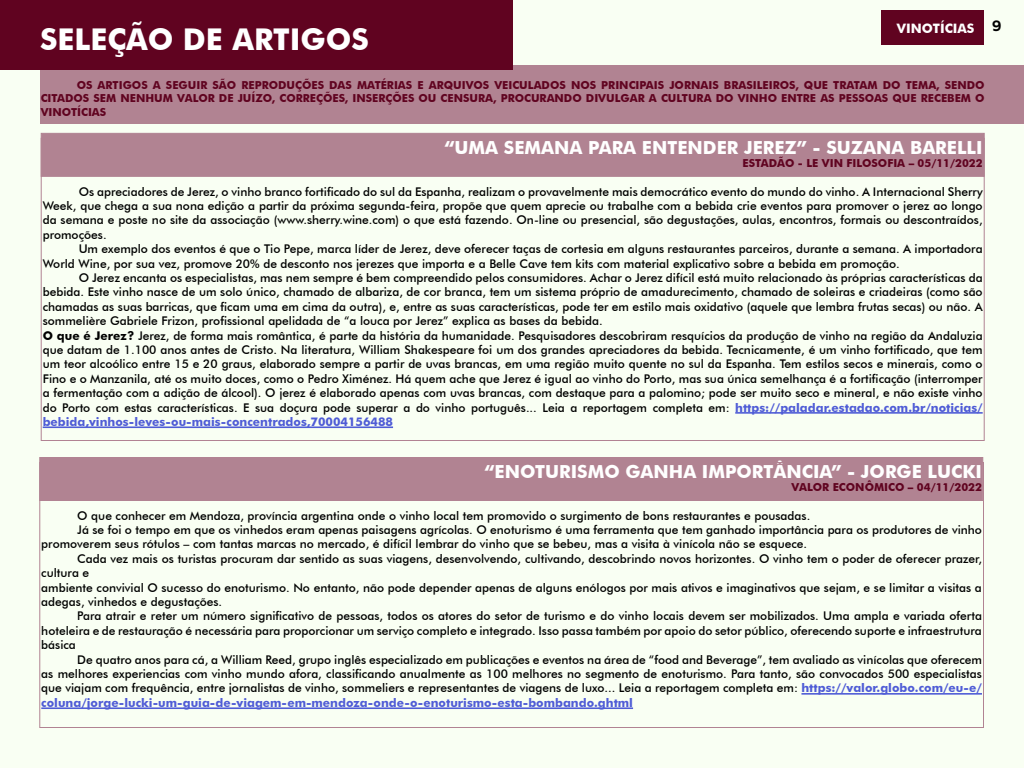
<style>
.page{position:relative;width:1024px;height:768px;background:#f9fff3}
.page>*{position:absolute;margin:0;border:0;box-sizing:border-box;transform-origin:0 0}
.t1{font:700 30px "Futura BT";color:#fff}
.t2{font:700 18px "Futura BT";color:#fff}
.t3{font:700 13px "Futura BT";color:#fff}
.t4{font:500 12px/14.4px "Futura BT";color:#000}
.t5{font:700 12px "Futura BT";color:#4f5cd6}
.t6{font:700 11px/13.2px "Futura BT";color:#600320;text-align:justify}
.s1{font-weight:700}
.s2{font-weight:700;color:#4f5cd6}
</style>
<div class="page">
<div style="left:882px;top:10px;width:102px;height:34px;background:#600320"></div>
<div style="left:40px;top:65px;width:984px;height:58px;background:#b18392"></div>
<div style="left:0;top:0;width:513px;height:70px;background:#600320"></div>
<div style="left:41px;top:133px;width:944px;height:44px;background:#b18392;border:1px solid #b18392"></div>
<hr style="left:735px;top:412px;width:248px;height:2px;background:#4f5cd6">
<hr style="left:43px;top:426px;width:350px;height:2px;background:#4f5cd6">
<div style="left:39px;top:457px;width:944px;height:44px;background:#b18392"></div>
<hr style="left:801px;top:693px;width:181px;height:2px;background:#4f5cd6">
<hr style="left:41px;top:707px;width:592px;height:2px;background:#4f5cd6">
<h1 class="t1" style="left:40px;top:21px;width:331px">SELEÇÃO DE ARTIGOS</h1>
<p class="t3" style="left:897px;top:21px;width:106px">VINOTÍCIAS <sup>9</sup></p>
<p class="t6" style="left:41px;top:79px;width:945px;text-indent:36px">OS ARTIGOS A SEGUIR SÃO REPRODUÇÕES DAS MATÉRIAS E ARQUIVOS VEICULADOS NOS PRINCIPAIS JORNAIS BRASILEIROS, QUE TRATAM DO TEMA, SENDO CITADOS SEM NENHUM VALOR DE JUÍZO, CORREÇÕES, INSERÇÕES OU CENSURA, PROCURANDO DIVULGAR A CULTURA DO VINHO ENTRE AS PESSOAS QUE RECEBEM O VINOTÍCIAS</p>
<h2 class="t2" style="left:444px;top:136px;width:540px">“UMA SEMANA PARA ENTENDER JEREZ” - SUZANA BARELLI</h2>
<p class="t6" style="left:743px;top:156px;width:242px">ESTADÃO - LE VIN FILOSOFIA – 05/11/2022</p>
<p class="t4" style="left:43px;top:184px;width:942px;text-align:justify;text-indent:36px">Os apreciadores de Jerez, o vinho branco fortificado do sul da Espanha, realizam o provavelmente mais democrático evento do mundo do vinho. A Internacional Sherry Week, que chega a sua nona edição a partir da próxima segunda-feira, propõe que quem aprecie ou trabalhe com a bebida crie eventos para promover o jerez ao longo da semana e poste no site da associação (www.sherry.wine.com) o que está fazendo. On-line ou presencial, são degustações, aulas, encontros, formais ou descontraídos, promoções.</p>
<p class="t4" style="left:43px;top:242px;width:941px;text-indent:36px">Um exemplo dos eventos é que o Tio Pepe, marca líder de Jerez, deve oferecer taças de cortesia em alguns restaurantes parceiros, durante a semana. A importadora<br>World Wine, por sua vez, promove 20% de desconto nos jerezes que importa e a Belle Cave tem kits com material explicativo sobre a bebida em promoção.</p>
<p class="t4" style="left:43px;top:270px;width:942px;text-indent:36px">O Jerez encanta os especialistas, mas nem sempre é bem compreendido pelos consumidores. Achar o Jerez difícil está muito relacionado às próprias características da bebida. Este vinho nasce de um solo único, chamado de albariza, de cor branca, tem um sistema próprio de amadurecimento, chamado de soleiras e criadeiras (como são chamadas as suas barricas, que ficam uma em cima da outra), e, entre as suas características, pode ter em estilo mais oxidativo (aquele que lembra frutas secas) ou não. A sommelière Gabriele Frizon, profissional apelidada de “a louca por Jerez” explica as bases da bebida.<br><span class="s1">O que é Jerez?</span> Jerez, de forma mais romântica, é parte da história da humanidade. Pesquisadores descobriram resquícios da produção de vinho na região da Andaluzia que datam de 1.100 anos antes de Cristo. Na literatura, William Shakespeare foi um dos grandes apreciadores da bebida. Tecnicamente, é um vinho fortificado, que tem um teor alcoólico entre 15 e 20 graus, elaborado sempre a partir de uvas brancas, em uma região muito quente no sul da Espanha. Tem estilos secos e minerais, como o Fino e o Manzanila, até os muito doces, como o Pedro Ximénez. Há quem ache que Jerez é igual ao vinho do Porto, mas sua única semelhança é a fortificação (interromper a fermentação com a adição de álcool). O jerez é elaborado apenas com uvas brancas, com destaque para a palomino; pode ser muito seco e mineral, e não existe vinho do Porto com estas características. E sua doçura pode superar a do vinho português... Leia a reportagem completa em: <span class="s2">https://paladar.estadao.com.br/noticias/ bebida,vinhos-leves-ou-mais-concentrados,70004156488</span></p>
<h2 class="t2" style="left:484px;top:460px;width:499px">“ENOTURISMO GANHA IMPORTÂNCIA” - JORGE LUCKI</h2>
<p class="t6" style="left:792px;top:480px;width:192px">VALOR ECONÔMICO – 04/11/2022</p>
<p class="t4" style="left:77px;top:508px;width:735px">O que conhecer em Mendoza, província argentina onde o vinho local tem promovido o surgimento de bons restaurantes e pousadas.</p>
<p class="t4" style="left:77px;top:523px;width:906px">Já se foi o tempo em que os vinhedos eram apenas paisagens agrícolas. O enoturismo é uma ferramenta que tem ganhado importância para os produtores de vinho</p>
<p class="t4" style="left:41px;top:537px;width:767px">promoverem seus rótulos – com tantas marcas no mercado, é difícil lembrar do vinho que se bebeu, mas a visita à vinícola não se esquece.</p>
<p class="t4" style="left:77px;top:551px;width:906px">Cada vez mais os turistas procuram dar sentido as suas viagens, desenvolvendo, cultivando, descobrindo novos horizontes. O vinho tem o poder de oferecer prazer,</p>
<p class="t4" style="left:41px;top:566px;width:50px">cultura e</p>
<p class="t4" style="left:41px;top:580px;width:942px">ambiente convivial O sucesso do enoturismo. No entanto, não pode depender apenas de alguns enólogos por mais ativos e imaginativos que sejam, e se limitar a visitas a</p>
<p class="t4" style="left:41px;top:595px;width:182px">adegas, vinhedos e degustações.</p>
<p class="t4" style="left:77px;top:609px;width:906px">Para atrair e reter um número significativo de pessoas, todos os atores do setor de turismo e do vinho locais devem ser mobilizados. Uma ampla e variada oferta</p>
<p class="t4" style="left:41px;top:623px;width:942px">hoteleira e de restauração é necessária para proporcionar um serviço completo e integrado. Isso passa também por apoio do setor público, oferecendo suporte e infraestrutura</p>
<p class="t4" style="left:41px;top:638px;width:36px">básica</p>
<p class="t4" style="left:77px;top:652px;width:906px">De quatro anos para cá, a William Reed, grupo inglês especializado em publicações e eventos na área de “food and Beverage”, tem avaliado as vinícolas que oferecem</p>
<p class="t4" style="left:41px;top:667px;width:942px">as melhores experiencias com vinho mundo afora, classificando anualmente as 100 melhores no segmento de enoturismo. Para tanto, são convocados 500 especialistas</p>
<p class="t4" style="left:41px;top:681px;width:942px">que viajam com frequência, entre jornalistas de vinho, sommeliers e representantes de viagens de luxo... Leia a reportagem completa em: <span class="s2">https://valor.globo.com/eu-e/</span></p>
<p class="t5" style="left:41px;top:695px;width:593px">coluna/jorge-lucki-um-guia-de-viagem-em-mendoza-onde-o-enoturismo-esta-bombando.ghtml</p>
</div>
